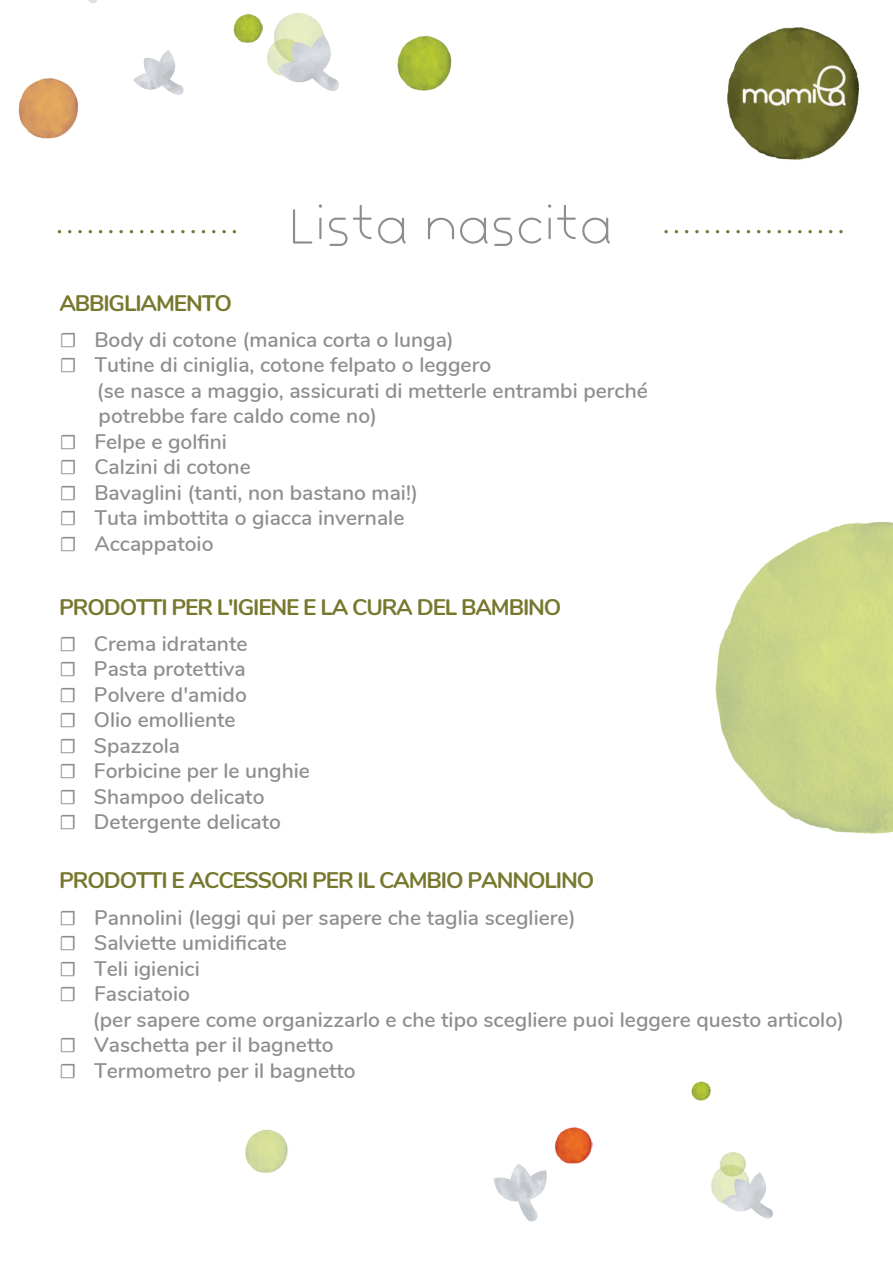
<style>
.page{position:relative;width:893px;height:1263px;background:#fff}
.page>*{position:absolute;margin:0;border:0;box-sizing:border-box;transform-origin:0 0}
.t1{font:60px "Crapaud petit";letter-spacing:-.04em;color:#8e8d8f}
.t2{font:700 22.5px "Nunito";letter-spacing:-.05em;color:#77782e}
.t3{font:600 21px/25.5px "Nunito";color:#8e8d8f}
.s1{font-family:"Source Sans Pro";font-weight:400}
</style>
<div class="page">
<img style="left:727px;top:27px;width:133px;height:133px">
<svg style="left:59px;top:230px;width:177px;height:3px"></svg>
<svg style="left:666px;top:230px;width:177px;height:3px"></svg>
<img style="left:715px;top:521px;width:178px;height:313px">
<img style="left:18px;top:78px;width:61px;height:61px">
<img style="left:267px;top:43px;width:10px;height:31px">
<img style="left:234px;top:14px;width:28px;height:29px">
<img style="left:274px;top:13px;width:50px;height:51px">
<img style="left:397px;top:36px;width:55px;height:55px">
<img style="left:277px;top:34px;width:62px;height:57px">
<svg style="left:88px;top:0;width:9px;height:3px"></svg>
<img style="left:133px;top:50px;width:51px;height:45px">
<img style="left:245px;top:1129px;width:43px;height:44px">
<img style="left:691px;top:1082px;width:19px;height:19px">
<img style="left:711px;top:1164px;width:35px;height:39px">
<img style="left:720px;top:1152px;width:25px;height:25px">
<img style="left:722px;top:1172px;width:51px;height:47px">
<img style="left:494px;top:1164px;width:53px;height:58px">
<img style="left:555px;top:1127px;width:37px;height:37px">
<h1 class="t1" style="left:287px;top:194px;width:328px">Lista nascita</h1>
<p class="t2" style="left:59px;top:287px;width:174px">ABBIGLIAMENTO</p>
<p class="t3" style="left:60px;top:325px;width:396px"><span class="s1">☐</span> Body di cotone (manica corta o lunga)</p>
<p class="t3" style="left:60px;top:351px;width:433px"><span class="s1">☐</span> Tutine di ciniglia, cotone felpato o leggero</p>
<p class="t3" style="left:97px;top:376px;width:553px">(se nasce a maggio, assicurati di metterle entrambi perché</p>
<p class="t3" style="left:99px;top:402px;width:280px">potrebbe fare caldo come no)</p>
<p class="t3" style="left:60px;top:427px;width:169px"><span class="s1">☐</span> Felpe e golfini</p>
<p class="t3" style="left:60px;top:453px;width:193px"><span class="s1">☐</span> Calzini di cotone</p>
<p class="t3" style="left:60px;top:478px;width:360px"><span class="s1">☐</span> Bavaglini (tanti, non bastano mai!)</p>
<p class="t3" style="left:60px;top:504px;width:346px"><span class="s1">☐</span> Tuta imbottita o giacca invernale</p>
<p class="t3" style="left:60px;top:529px;width:155px"><span class="s1">☐</span> Accappatoio</p>
<p class="t2" style="left:59px;top:590px;width:504px">PRODOTTI PER L'IGIENE E LA CURA DEL BAMBINO</p>
<p class="t3" style="left:59px;top:630px;width:252px"><span class="s1">☐</span> Crema idratante<br><span class="s1">☐</span> Pasta protettiva<br><span class="s1">☐</span> Polvere d'amido<br><span class="s1">☐</span> Olio emolliente<br><span class="s1">☐</span> Spazzola<br><span class="s1">☐</span> Forbicine per le unghie <span class="s1">☐</span> Shampoo delicato<br><span class="s1">☐</span> Detergente delicato</p>
<p class="t2" style="left:59px;top:863px;width:537px">PRODOTTI E ACCESSORI PER IL CAMBIO PANNOLINO</p>
<p class="t3" style="left:60px;top:903px;width:518px"><span class="s1">☐</span> Pannolini (leggi qui per sapere che taglia scegliere) <span class="s1">☐</span> Salviette umidificate<br><span class="s1">☐</span> Teli igienici<br><span class="s1">☐</span> Fasciatoio</p>
<p class="t3" style="left:60px;top:1005px;width:786px;text-indent:33px">(per sapere come organizzarlo e che tipo scegliere puoi leggere questo articolo) <span class="s1">☐</span> Vaschetta per il bagnetto<br><span class="s1">☐</span> Termometro per il bagnetto</p>
</div>
